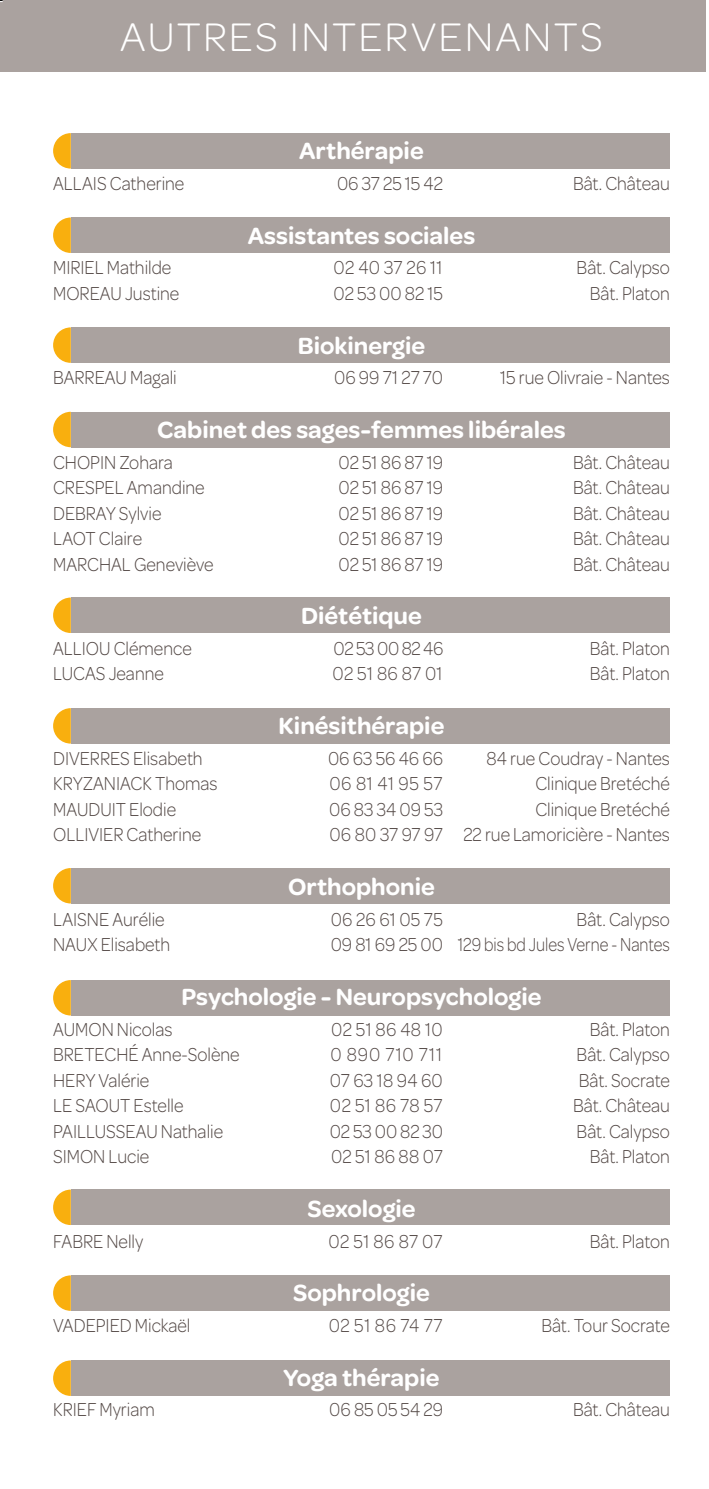
<style>
.page{position:relative;width:709px;height:1489px;background:#fff}
.page>*{position:absolute;margin:0;border:0;box-sizing:border-box;transform-origin:0 0}
.t1{font:300 42.5px "Omnes";letter-spacing:.05em;color:#fff}
.t2{font:600 25px "Omnes";color:#fff}
.t3{font:300 20px "Omnes";color:#524744;scale:.9 1}
.t4{font:300 20px "Omnes";letter-spacing:.05em;color:#524744;scale:.9 1}
</style>
<div class="page">
<div style="left:0;top:0;width:705px;height:71px;background:#aaa29f"></div>
<svg style="left:53px;top:133px;width:18px;height:35px"></svg>
<div style="left:71px;top:133px;width:598px;height:35px;background:#aaa29f"></div>
<svg style="left:53px;top:217px;width:18px;height:36px"></svg>
<div style="left:71px;top:217px;width:598px;height:36px;background:#aaa29f"></div>
<svg style="left:53px;top:327px;width:18px;height:36px"></svg>
<div style="left:71px;top:327px;width:598px;height:36px;background:#aaa29f"></div>
<svg style="left:53px;top:412px;width:18px;height:35px"></svg>
<div style="left:71px;top:412px;width:598px;height:35px;background:#aaa29f"></div>
<svg style="left:53px;top:597px;width:18px;height:36px"></svg>
<div style="left:71px;top:597px;width:598px;height:36px;background:#aaa29f"></div>
<svg style="left:53px;top:708px;width:18px;height:35px"></svg>
<div style="left:71px;top:708px;width:598px;height:35px;background:#aaa29f"></div>
<svg style="left:53px;top:868px;width:18px;height:35px"></svg>
<div style="left:71px;top:868px;width:598px;height:35px;background:#aaa29f"></div>
<svg style="left:53px;top:980px;width:18px;height:35px"></svg>
<div style="left:71px;top:980px;width:598px;height:35px;background:#aaa29f"></div>
<svg style="left:53px;top:1189px;width:18px;height:35px"></svg>
<div style="left:71px;top:1189px;width:598px;height:35px;background:#aaa29f"></div>
<svg style="left:53px;top:1275px;width:18px;height:35px"></svg>
<div style="left:71px;top:1275px;width:598px;height:35px;background:#aaa29f"></div>
<svg style="left:53px;top:1360px;width:18px;height:35px"></svg>
<div style="left:71px;top:1360px;width:598px;height:35px;background:#aaa29f"></div>
<h1 class="t1" style="left:120px;top:9px;width:484px">AUTRES INTERVENANTS</h1>
<p class="t2" style="left:299px;top:133px;width:126px">Arthérapie</p>
<p class="t3" style="left:53px;top:170px;width:147px">ALLAIS Catherine</p>
<p class="t3" style="left:337px;top:170px;width:119px">06 37 25 15 42</p>
<p class="t3" style="left:573px;top:170px;width:109px">Bât. Château</p>
<p class="t2" style="left:248px;top:218px;width:229px">Assistantes sociales</p>
<p class="t3" style="left:53px;top:254px;width:133px">MIRIEL Mathilde</p>
<p class="t3" style="left:333px;top:254px;width:123px">02 40 37 26 11</p>
<p class="t3" style="left:576px;top:254px;width:105px">Bât. Calypso</p>
<p class="t3" style="left:53px;top:280px;width:142px">MOREAU Justine</p>
<p class="t3" style="left:333px;top:280px;width:123px">02 53 00 82 15</p>
<p class="t3" style="left:589px;top:280px;width:91px">Bât. Platon</p>
<p class="t2" style="left:298px;top:327px;width:129px">Biokinergie</p>
<p class="t3" style="left:53px;top:364px;width:139px">BARREAU Magali</p>
<p class="t3" style="left:334px;top:364px;width:122px">06 99 71 27 70</p>
<p class="t3" style="left:500px;top:364px;width:190px">15 rue Olivraie - Nantes</p>
<p class="t2" style="left:157px;top:412px;width:410px">Cabinet des sages-femmes libérales</p>
<p class="t3" style="left:53px;top:448px;width:135px">CHOPIN Zohara</p>
<p class="t3" style="left:338px;top:448px;width:118px">02 51 86 87 19</p>
<p class="t3" style="left:573px;top:448px;width:109px">Bât. Château</p>
<p class="t3" style="left:53px;top:474px;width:170px">CRESPEL Amandine</p>
<p class="t3" style="left:338px;top:474px;width:118px">02 51 86 87 19</p>
<p class="t3" style="left:573px;top:474px;width:109px">Bât. Château</p>
<p class="t3" style="left:53px;top:499px;width:122px">DEBRAY Sylvie</p>
<p class="t3" style="left:338px;top:499px;width:118px">02 51 86 87 19</p>
<p class="t3" style="left:573px;top:499px;width:109px">Bât. Château</p>
<p class="t3" style="left:53px;top:525px;width:100px">LAOT Claire</p>
<p class="t3" style="left:338px;top:525px;width:118px">02 51 86 87 19</p>
<p class="t3" style="left:573px;top:525px;width:109px">Bât. Château</p>
<p class="t3" style="left:53px;top:550px;width:180px">MARCHAL Geneviève</p>
<p class="t3" style="left:338px;top:550px;width:118px">02 51 86 87 19</p>
<p class="t3" style="left:573px;top:550px;width:109px">Bât. Château</p>
<p class="t2" style="left:301px;top:598px;width:122px">Diététique</p>
<p class="t3" style="left:53px;top:635px;width:156px">ALLIOU Clémence</p>
<p class="t3" style="left:333px;top:635px;width:123px">02 53 00 82 46</p>
<p class="t3" style="left:589px;top:635px;width:91px">Bât. Platon</p>
<p class="t3" style="left:53px;top:660px;width:125px">LUCAS Jeanne</p>
<p class="t3" style="left:332px;top:660px;width:124px">02 51 86 87 01</p>
<p class="t3" style="left:589px;top:660px;width:91px">Bât. Platon</p>
<p class="t2" style="left:278px;top:708px;width:167px">Kinésithérapie</p>
<p class="t3" style="left:53px;top:745px;width:168px">DIVERRES Elisabeth</p>
<p class="t3" style="left:328px;top:745px;width:129px">06 63 56 46 66</p>
<p class="t3" style="left:486px;top:745px;width:205px">84 rue Coudray - Nantes</p>
<p class="t3" style="left:53px;top:770px;width:184px">KRYZANIACK Thomas</p>
<p class="t3" style="left:329px;top:770px;width:127px">06 81 41 95 57</p>
<p class="t3" style="left:535px;top:770px;width:151px">Clinique Bretéché</p>
<p class="t3" style="left:53px;top:796px;width:138px">MAUDUIT Elodie</p>
<p class="t3" style="left:329px;top:796px;width:128px">06 83 34 09 53</p>
<p class="t3" style="left:535px;top:796px;width:151px">Clinique Bretéché</p>
<p class="t3" style="left:53px;top:821px;width:166px">OLLIVIER Catherine</p>
<p class="t3" style="left:329px;top:821px;width:380px">06 80 37 97 97 22 rue Lamoricière - Nantes</p>
<p class="t2" style="left:288px;top:869px;width:148px">Orthophonie</p>
<p class="t3" style="left:53px;top:905px;width:125px">LAISNE Aurélie</p>
<p class="t3" style="left:331px;top:905px;width:126px">06 26 61 05 75</p>
<p class="t3" style="left:576px;top:905px;width:105px">Bât. Calypso</p>
<p class="t3" style="left:53px;top:931px;width:132px">NAUX Elisabeth</p>
<p class="t3" style="left:331px;top:931px;width:378px">09 81 69 25 00 129 bis bd Jules Verne - Nantes</p>
<p class="t2" style="left:181px;top:978px;width:361px">Psychologie - Neuropsychologie</p>
<p class="t3" style="left:53px;top:1015px;width:134px">AUMON Nicolas</p>
<p class="t3" style="left:331px;top:1015px;width:125px">02 51 86 48 10</p>
<p class="t3" style="left:589px;top:1015px;width:91px">Bât. Platon</p>
<p class="t3" style="left:53px;top:1041px;width:209px">BRETECHÉ Anne-Solène</p>
<p class="t4" style="left:330px;top:1041px;width:125px">0 890 710 711</p>
<p class="t3" style="left:576px;top:1041px;width:105px">Bât. Calypso</p>
<p class="t3" style="left:53px;top:1066px;width:108px">HERY Valérie</p>
<p class="t3" style="left:330px;top:1066px;width:127px">07 63 18 94 60</p>
<p class="t3" style="left:579px;top:1066px;width:103px">Bât. Socrate</p>
<p class="t3" style="left:53px;top:1092px;width:146px">LE SAOUT Estelle</p>
<p class="t3" style="left:330px;top:1092px;width:127px">02 51 86 78 57</p>
<p class="t3" style="left:573px;top:1092px;width:109px">Bât. Château</p>
<p class="t3" style="left:53px;top:1117px;width:190px">PAILLUSSEAU Nathalie</p>
<p class="t3" style="left:330px;top:1117px;width:128px">02 53 00 82 30</p>
<p class="t3" style="left:576px;top:1117px;width:105px">Bât. Calypso</p>
<p class="t3" style="left:53px;top:1143px;width:108px">SIMON Lucie</p>
<p class="t3" style="left:331px;top:1143px;width:126px">02 51 86 88 07</p>
<p class="t3" style="left:589px;top:1143px;width:91px">Bât. Platon</p>
<p class="t2" style="left:307px;top:1190px;width:110px">Sexologie</p>
<p class="t3" style="left:53px;top:1227px;width:102px">FABRE Nelly</p>
<p class="t3" style="left:328px;top:1227px;width:128px">02 51 86 87 07</p>
<p class="t3" style="left:589px;top:1227px;width:91px">Bât. Platon</p>
<p class="t2" style="left:293px;top:1275px;width:138px">Sophrologie</p>
<p class="t3" style="left:53px;top:1311px;width:154px">VADEPIED Mickaël</p>
<p class="t3" style="left:329px;top:1311px;width:128px">02 51 86 74 77</p>
<p class="t3" style="left:541px;top:1311px;width:144px">Bât. Tour Socrate</p>
<p class="t2" style="left:283px;top:1359px;width:157px">Yoga thérapie</p>
<p class="t3" style="left:53px;top:1396px;width:114px">KRIEF Myriam</p>
<p class="t3" style="left:329px;top:1396px;width:128px">06 85 05 54 29</p>
<p class="t3" style="left:573px;top:1396px;width:109px">Bât. Château</p>
</div>
